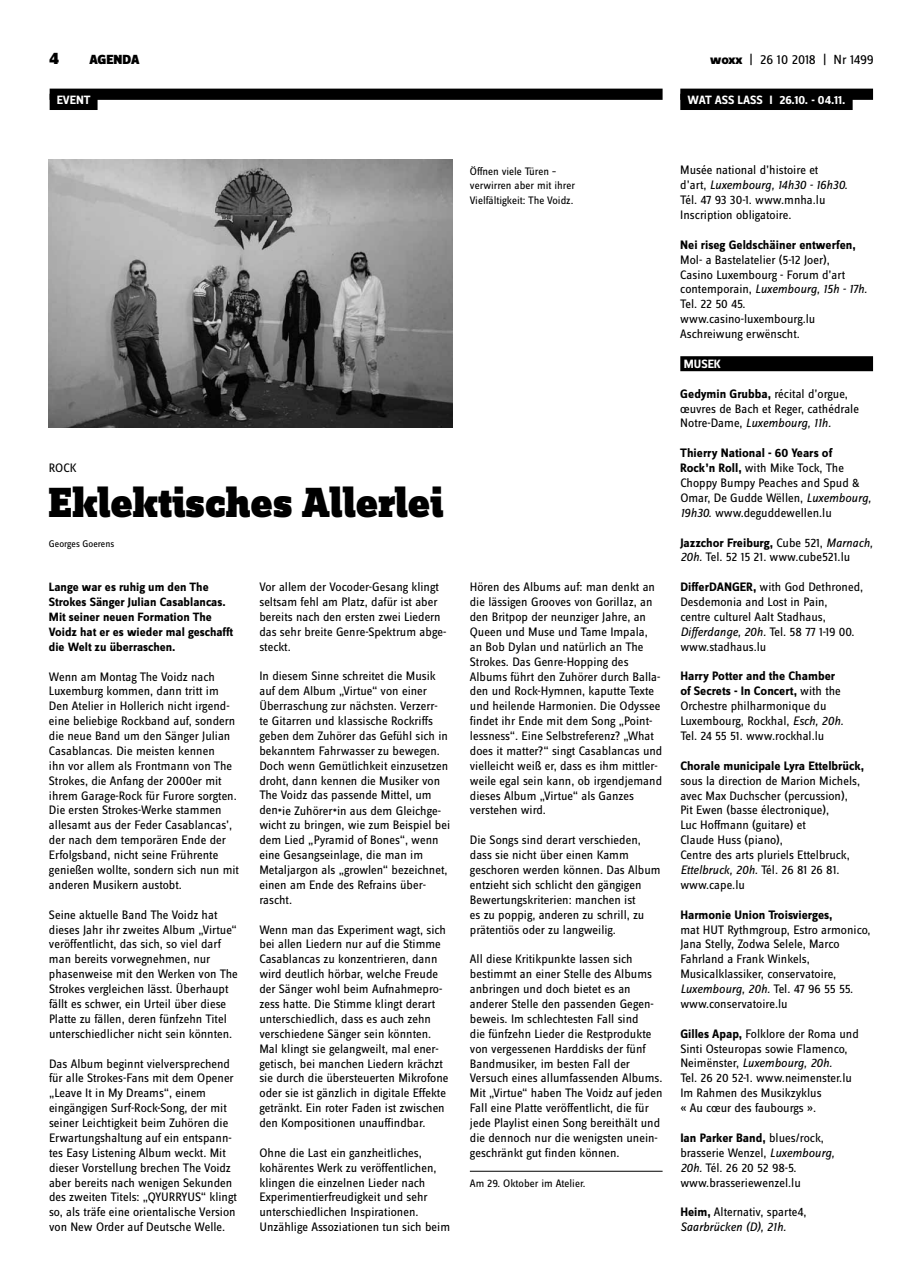
<style>
.page{position:relative;width:922px;height:1276px;background:#fff}
.page>*{position:absolute;margin:0;border:0;box-sizing:border-box;transform-origin:0 0}
.t1{font:900 43.75px "Zine Slab Dis";letter-spacing:-.005em;color:#000}
.t2{font:900 17.5px "Zine Sans Dis";color:#000}
.t3{font:13.75px "Zine Sans Dis";letter-spacing:-.01em;color:#000}
.t4{font:900 13.75px "Zine Sans Dis";color:#000}
.t5{font:12.75px/14.9px "Zine Sans Dis";color:#000}
.t6{font:700 12.75px "Zine Sans Dis";color:#000}
.t7{font:700 12.5px/14.9px "Zine Sans Dis";color:#000}
.t8{font:700 12.5px "Zine Sans Dis";color:#fff}
.t9{font:11.25px/14.9px "Zine Sans Dis";color:#000}
.t10{font:10px "Zine Sans Dis";color:#000}
.s1{font-weight:800}
.s2{font-style:italic}
.s3{font-weight:700}
</style>
<div class="page">
<div style="left:680px;top:89px;width:192px;height:11px;background:#000"></div>
<div style="left:680px;top:94px;width:172px;height:16px;background:#000"></div>
<div style="left:50px;top:89px;width:612px;height:11px;background:#000"></div>
<div style="left:50px;top:94px;width:47px;height:16px;background:#000"></div>
<div style="left:680px;top:356px;width:192px;height:15px;background:#000"></div>
<hr style="left:469px;top:1171px;width:193px;height:1px;background:#000">
<img style="left:49px;top:159px;width:403px;height:268px">
<h2 class="t2" style="left:50px;top:49px;width:11px">4</h2>
<p class="t4" style="left:89px;top:53px;width:52px">AGENDA</p>
<p class="t3" style="left:710px;top:53px;width:165px"><span class="s1">woxx</span> | 26 10 2018 | Nr 1499</p>
<p class="t8" style="left:687px;top:93px;width:160px">WAT ASS LASS I 26.10. - 04.11.</p>
<p class="t8" style="left:57px;top:93px;width:35px">EVENT</p>
<p class="t5" style="left:49px;top:461px;width:15px">Rock</p>
<h1 class="t1" style="left:49px;top:479px;width:396px">Eklektisches Allerlei</h1>
<p class="t10" style="left:49px;top:538px;width:67px">Georges Goerens</p>
<p class="t7" style="left:49px;top:580px;width:186px">Lange war es ruhig um den The<br>Strokes Sänger Julian Casablancas.<br>Mit seiner neuen Formation The<br>Voidz hat er es wieder mal geschafft die Welt zu überraschen.</p>
<p class="t5" style="left:49px;top:669px;width:191px">Wenn am Montag The Voidz nach Luxemburg kommen, dann tritt im Den Atelier in Hollerich nicht irgend&shy;eine beliebige Rockband auf, sondern die neue Band um den Sänger Julian Casablancas. Die meisten kennen<br>ihn vor allem als Frontmann von The Strokes, die Anfang der 2000er mit ihrem Garage-Rock für Furore sorgten.<br>Die ersten Strokes-Werke stammen allesamt aus der Feder Casablancas’, der nach dem temporären Ende der Erfolgsband, nicht seine Frührente genießen wollte, sondern sich nun mit anderen Musikern austobt.</p>
<p class="t5" style="left:49px;top:907px;width:190px">Seine aktuelle Band The Voidz hat dieses Jahr ihr zweites Album „Virtue“ veröffentlicht, das sich, so viel darf man bereits vorwegnehmen, nur phasenweise mit den Werken von The Strokes vergleichen lässt. Überhaupt fällt es schwer, ein Urteil über diese Platte zu fällen, deren fünfzehn Titel unterschiedlicher nicht sein könnten.</p>
<p class="t5" style="left:49px;top:1056px;width:189px">Das Album beginnt vielversprechend für alle Strokes-Fans mit dem Opener „Leave It in My Dreams“, einem eingängigen Surf-Rock-Song, der mit seiner Leichtigkeit beim Zuhören die Erwartungshaltung auf ein entspann&shy;tes Easy Listening Album weckt. Mit dieser Vorstellung brechen The Voidz aber bereits nach wenigen Sekunden des zweiten Titels: „QYURRYUS“ klingt so, als träfe eine orientalische Version von New Order auf Deutsche Welle.</p>
<p class="t5" style="left:259px;top:580px;width:188px">Vor allem der Vocoder-Gesang klingt seltsam fehl am Platz, dafür ist aber bereits nach den ersten zwei Liedern das sehr breite Genre-Spektrum abge&shy;steckt.</p>
<p class="t5" style="left:259px;top:669px;width:192px">In diesem Sinne schreitet die Musik auf dem Album „Virtue“ von einer Überraschung zur nächsten. Verzerr-<br>te Gitarren und klassische Rockriffs geben dem Zuhörer das Gefühl sich in bekanntem Fahrwasser zu bewegen.<br>Doch wenn Gemütlichkeit einzusetzen droht, dann kennen die Musiker von The Voidz das passende Mittel, um den<sub>*</sub>ie Zuhörer<sub>*</sub>in aus dem Gleichge&shy;wicht zu bringen, wie zum Beispiel bei dem Lied „Pyramid of Bones“, wenn eine Gesangseinlage, die man im Metaljargon als „growlen“ bezeichnet, einen am Ende des Refrains über&shy;rascht.</p>
<p class="t5" style="left:259px;top:922px;width:190px">Wenn man das Experiment wagt, sich bei allen Liedern nur auf die Stimme Casablancas zu konzentrieren, dann wird deutlich hörbar, welche Freude der Sänger wohl beim Aufnahmepro&shy;zess hatte. Die Stimme klingt derart unterschiedlich, dass es auch zehn verschiedene Sänger sein könnten.<br>Mal klingt sie gelangweilt, mal ener&shy;getisch, bei manchen Liedern krächzt sie durch die übersteuerten Mikrofone oder sie ist gänzlich in digitale Effekte getränkt. Ein roter Faden ist zwischen den Kompositionen unauffindbar.</p>
<p class="t5" style="left:259px;top:1146px;width:192px">Ohne die Last ein ganzheitliches, kohärentes Werk zu veröffentlichen, klingen die einzelnen Lieder nach Experimentierfreudigkeit und sehr unterschiedlichen Inspirationen.<br>Unzählige Assoziationen tun sich beim</p>
<p class="t9" style="left:469px;top:164px;width:107px">Öffnen viele Türen – verwirren aber mit ihrer<br>Vielfältigkeit: The Voidz.</p>
<p class="t5" style="left:469px;top:580px;width:194px">Hören des Albums auf: man denkt an die lässigen Grooves von Gorillaz, an den Britpop der neunziger Jahre, an Queen und Muse und Tame Impala, an Bob Dylan und natürlich an The Strokes. Das Genre-Hopping des Albums führt den Zuhörer durch Balla&shy;den und Rock-Hymnen, kaputte Texte und heilende Harmonien. Die Odyssee findet ihr Ende mit dem Song „Point&shy;lessness“. Eine Selbstreferenz? „What does it matter?“ singt Casablancas und vielleicht weiß er, dass es ihm mittler&shy;weile egal sein kann, ob irgendjemand dieses Album „Virtue“ als Ganzes verstehen wird.</p>
<p class="t5" style="left:470px;top:833px;width:192px">Die Songs sind derart verschieden, dass sie nicht über einen Kamm geschoren werden können. Das Album entzieht sich schlicht den gängigen Bewertungskriterien: manchen ist<br>es zu poppig, anderen zu schrill, zu prätentiös oder zu langweilig.</p>
<p class="t5" style="left:470px;top:952px;width:194px">All diese Kritikpunkte lassen sich bestimmt an einer Stelle des Albums anbringen und doch bietet es an anderer Stelle den passenden Gegen&shy;beweis. Im schlechtesten Fall sind<br>die fünfzehn Lieder die Restprodukte von vergessenen Harddisks der fünf Bandmusiker, im besten Fall der Versuch eines allumfassenden Albums.<br>Mit „Virtue“ haben The Voidz auf jeden Fall eine Platte veröffentlicht, die für jede Playlist einen Song bereithält und die dennoch nur die wenigsten unein&shy;geschränkt gut finden können.</p>
<p class="t9" style="left:469px;top:1176px;width:117px">Am 29. Oktober im Atelier.</p>
<p class="t5" style="left:680px;top:163px;width:169px">Musée national d’histoire et d’art, <span class="s2">Luxembourg, 14h30 - 16h30.<br></span>Tél. 47 93 30-1. www.mnha.lu<br>Inscription obligatoire.</p>
<p class="t6" style="left:680px;top:238px;width:177px">Nei riseg Geldschäiner entwerfen,</p>
<p class="t5" style="left:680px;top:253px;width:188px">Mol- a Bastelatelier (5-12 Joer),<br>Casino Luxembourg - Forum d’art contemporain, <span class="s2">Luxembourg, 15h - 17h.<br></span>Tel. 22 50 45. www.casino-luxembourg.lu<br>Aschreiwung erwënscht.</p>
<p class="t8" style="left:683px;top:357px;width:39px">musek</p>
<p class="t5" style="left:680px;top:387px;width:180px"><span class="s3">Gedymin Grubba,</span> récital d’orgue, œuvres de Bach et Reger, cathédrale<br>Notre-Dame, <span class="s2">Luxembourg, 11h.</span></p>
<p class="t5" style="left:680px;top:446px;width:192px"><span class="s3">Thierry National - 60 Years of<br>Rock’n Roll,</span> with Mike Tock, The<br>Choppy Bumpy Peaches and Spud &amp;<br>Omar, De Gudde Wëllen, <span class="s2">Luxembourg,<br>19h30.</span> www.deguddewellen.lu</p>
<p class="t5" style="left:680px;top:535px;width:194px"><span class="s3">Jazzchor Freiburg,</span> Cube 521, <span class="s2">Marnach,<br>20h.</span> Tel. 52 15 21. www.cube521.lu</p>
<p class="t5" style="left:680px;top:580px;width:184px"><span class="s3">DifferDANGER,</span> with God Dethroned,<br>Desdemonia and Lost in Pain,<br>centre culturel Aalt Stadhaus,<br><span class="s2">Differdange, 20h.</span> Tel. 58 77 1-19 00. www.stadhaus.lu</p>
<p class="t5" style="left:680px;top:669px;width:165px"><span class="s3">Harry Potter and the Chamber of Secrets - In Concert,</span> with the<br>Orchestre philharmonique du<br>Luxembourg, Rockhal, <span class="s2">Esch, 20h.<br></span>Tel. 24 55 51. www.rockhal.lu</p>
<p class="t6" style="left:680px;top:759px;width:185px">Chorale municipale Lyra Ettelbrück,</p>
<p class="t5" style="left:680px;top:774px;width:181px">sous la direction de Marion Michels, avec Max Duchscher (percussion),<br>Pit Ewen (basse électronique),<br>Luc Hoffmann (guitare) et<br>Claude Huss (piano),<br>Centre des arts pluriels Ettelbruck,<br><span class="s2">Ettelbruck, 20h.</span> Tél. 26 81 26 81. www.cape.lu</p>
<p class="t6" style="left:680px;top:907px;width:154px">Harmonie Union Troisvierges,</p>
<p class="t5" style="left:680px;top:922px;width:192px">mat HUT Rythmgroup, Estro armonico,<br>Jana Stelly, Zodwa Selele, Marco<br>Fahrland a Frank Winkels,<br>Musicalklassiker, conservatoire,<br><span class="s2">Luxembourg, 20h.</span> Tel. 47 96 55 55. www.conservatoire.lu</p>
<p class="t5" style="left:680px;top:1026px;width:180px"><span class="s3">Gilles Apap,</span> Folklore der Roma und<br>Sinti Osteuropas sowie Flamenco,<br>Neimënster, <span class="s2">Luxembourg, 20h.<br></span>Tel. 26 20 52-1. www.neimenster.lu<br>Im Rahmen des Musikzyklus<br>« Au cœur des faubourgs ».</p>
<p class="t5" style="left:680px;top:1131px;width:156px"><span class="s3">Ian Parker Band,</span> blues/rock, brasserie Wenzel, <span class="s2">Luxembourg,<br>20h.</span> Tél. 26 20 52 98-5. www.brasseriewenzel.lu</p>
<p class="t5" style="left:680px;top:1205px;width:128px"><span class="s3">Heim,</span> Alternativ, sparte4,<br><span class="s2">Saarbrücken (D), 21h.</span></p>
</div>
